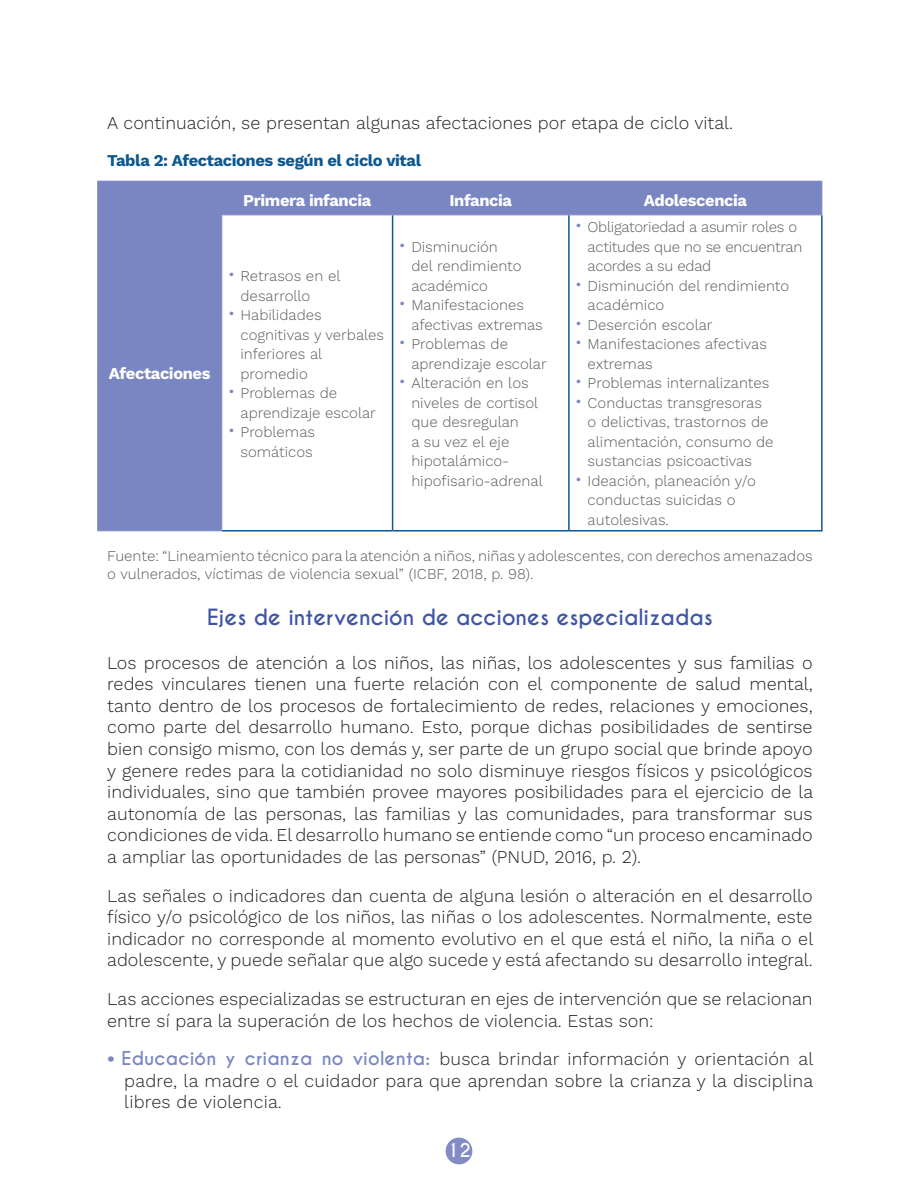
<style>
.page{position:relative;width:918px;height:1188px;background:#fff}
.page>*{position:absolute;margin:0;border:0;box-sizing:border-box;transform-origin:0 0}
.t1{font:700 21px "Caviar Dreams";color:#3f55a4}
.t2{font:300 18px/21.6px "Work Sans";color:#231f20;text-align:justify}
.t3{font:700 18px "Caviar Dreams";color:#fff}
.t4{font:700 16.5px "Work Sans";letter-spacing:-.025em;color:#fff}
.t5{font:700 16.5px "Work Sans";letter-spacing:-.025em;color:#0b5892}
.t6{font:300 15px/19.5px "Work Sans";color:#575b5c}
.t7{font:300 15px/19.5px "Work Sans";letter-spacing:-.02em;color:#575b5c}
.s1{font-family:"Caviar Dreams";font-weight:700;font-size:18px;color:#7986c2}
.s2{font-weight:700;color:#7986c2}
.s3{font-family:"Caviar Dreams";font-weight:700;color:#7986c2}
</style>
<div class="page">
<div style="left:446px;top:1138px;width:26px;height:26px;background:#828bc4;border-radius:50%"></div>
<div style="left:98px;top:182px;width:723px;height:348px;background:#7986c2"></div>
<svg style="left:222px;top:215px;width:599px;height:315px"></svg>
<hr style="left:221px;top:182px;width:1px;height:32px;background:#7986c2">
<hr style="left:392px;top:182px;width:1px;height:32px;background:#7986c2">
<hr style="left:569px;top:182px;width:1px;height:32px;background:#7986c2">
<hr style="left:221px;top:215px;width:1px;height:315px;background:#7986c2">
<hr style="left:392px;top:215px;width:1px;height:315px;background:#0b5892">
<hr style="left:568px;top:215px;width:2px;height:315px;background:#0b5892">
<hr style="left:821px;top:215px;width:2px;height:315px;background:#0b5892">
<hr style="left:222px;top:530px;width:171px;height:2px;background:#0b5892">
<hr style="left:393px;top:530px;width:176px;height:2px;background:#0b5892">
<hr style="left:569px;top:530px;width:254px;height:2px;background:#0b5892">
<hr style="left:97px;top:530px;width:125px;height:1px;background:#7986c2">
<hr style="left:97px;top:181px;width:125px;height:1px;background:#7986c2">
<hr style="left:97px;top:182px;width:1px;height:33px;background:#7986c2">
<hr style="left:222px;top:181px;width:171px;height:1px;background:#7986c2">
<hr style="left:393px;top:181px;width:176px;height:1px;background:#7986c2">
<hr style="left:569px;top:181px;width:253px;height:1px;background:#7986c2">
<hr style="left:821px;top:182px;width:1px;height:32px;background:#7986c2">
<hr style="left:97px;top:215px;width:1px;height:315px;background:#7986c2">
<hr style="left:221px;top:214px;width:172px;height:1px;background:#7986c2">
<hr style="left:393px;top:214px;width:176px;height:1px;background:#7986c2">
<hr style="left:569px;top:214px;width:253px;height:1px;background:#7986c2">
<p class="t2" style="left:107px;top:112px;width:627px">A continuación, se presentan algunas afectaciones por etapa de ciclo vital.</p>
<p class="t5" style="left:107px;top:148px;width:315px">Tabla 2: Afectaciones según el ciclo vital</p>
<p class="t4" style="left:243px;top:188px;width:130px">Primera infancia</p>
<p class="t4" style="left:450px;top:188px;width:64px">Infancia</p>
<p class="t4" style="left:644px;top:188px;width:105px">Adolescencia</p>
<p class="t7" style="left:588px;top:217px;width:216px;text-indent:-13px"><span class="s1">•</span> Obligatoriedad a asumir roles o actitudes que no se encuentran acordes a su edad</p>
<p class="t6" style="left:588px;top:275px;width:203px;text-indent:-13px"><span class="s1">•</span> Disminución del rendimiento académico</p>
<p class="t6" style="left:575px;top:314px;width:139px"><span class="s1">•</span> Deserción escolar</p>
<p class="t6" style="left:588px;top:334px;width:181px;text-indent:-13px"><span class="s1">•</span> Manifestaciones afectivas extremas</p>
<p class="t6" style="left:575px;top:373px;width:196px"><span class="s1">•</span> Problemas internalizantes</p>
<p class="t6" style="left:588px;top:392px;width:188px;text-indent:-13px"><span class="s1">•</span> Conductas transgresoras o delictivas, trastornos de alimentación, consumo de sustancias psicoactivas</p>
<p class="t6" style="left:588px;top:470px;width:170px;text-indent:-13px"><span class="s1">•</span> Ideación, planeación y/o conductas suicidas o autolesivas.</p>
<p class="t6" style="left:107px;top:546px;width:707px;line-height:18px">Fuente: “Lineamiento técnico para la atención a niños, niñas y adolescentes, con derechos amenazados o vulnerados, víctimas de violencia sexual” (ICBF, 2018, p. 98).</p>
<p class="t1" style="left:207px;top:605px;width:507px">Ejes de intervención de acciones especializadas</p>
<p class="t2" style="left:107px;top:651px;width:707px">Los procesos de atención a los niños, las niñas, los adolescentes y sus familias o redes vinculares tienen una fuerte relación con el componente de salud mental, tanto dentro de los procesos de fortalecimiento de redes, relaciones y emociones, como parte del desarrollo humano. Esto, porque dichas posibilidades de sentirse bien consigo mismo, con los demás y, ser parte de un grupo social que brinde apoyo y genere redes para la cotidianidad no solo disminuye riesgos físicos y psicológicos individuales, sino que también provee mayores posibilidades para el ejercicio de la autonomía de las personas, las familias y las comunidades, para transformar sus condiciones de vida. El desarrollo humano se entiende como “un proceso encaminado a ampliar las oportunidades de las personas” (PNUD, 2016, p. 2).</p>
<p class="t2" style="left:107px;top:884px;width:707px">Las señales o indicadores dan cuenta de alguna lesión o alteración en el desarrollo físico y/o psicológico de los niños, las niñas o los adolescentes. Normalmente, este indicador no corresponde al momento evolutivo en el que está el niño, la niña o el adolescente, y puede señalar que algo sucede y está afectando su desarrollo integral.</p>
<p class="t2" style="left:107px;top:987px;width:707px">Las acciones especializadas se estructuran en ejes de intervención que se relacionan entre sí para la superación de los hechos de violencia. Estas son:</p>
<p class="t2" style="left:124px;top:1048px;width:691px;text-indent:-17px"><span class="s2">•</span> <span class="s3">Educación y crianza no violenta:</span> busca brindar información y orientación al padre, la madre o el cuidador para que aprendan sobre la crianza y la disciplina libres de violencia.</p>
<p class="t6" style="left:411px;top:236px;width:112px;text-indent:-13px"><span class="s1">•</span> Disminución del rendimiento académico</p>
<p class="t6" style="left:411px;top:295px;width:133px;text-indent:-13px"><span class="s1">•</span> Manifestaciones afectivas extremas</p>
<p class="t6" style="left:411px;top:334px;width:137px;text-indent:-13px"><span class="s1">•</span> Problemas de aprendizaje escolar</p>
<p class="t6" style="left:411px;top:373px;width:133px;text-indent:-13px"><span class="s1">•</span> Alteración en los niveles de cortisol que desregulan<br>a su vez el eje hipotalámico&shy;hipofisario-adrenal</p>
<p class="t6" style="left:241px;top:266px;width:101px;text-indent:-13px"><span class="s1">•</span> Retrasos en el desarrollo</p>
<p class="t6" style="left:241px;top:305px;width:145px;text-indent:-13px"><span class="s1">•</span> Habilidades cognitivas y verbales inferiores al promedio</p>
<p class="t6" style="left:241px;top:383px;width:137px;text-indent:-13px"><span class="s1">•</span> Problemas de aprendizaje escolar</p>
<p class="t6" style="left:228px;top:422px;width:89px;text-align:right"><span class="s1">•</span> Problemas somáticos</p>
<p class="t4" style="left:109px;top:360px;width:103px">Afectaciones</p>
<p class="t3" style="left:447px;top:1139px;width:26px">12</p>
<p class="t3" style="left:448px;top:1149px;width:25px">10</p>
</div>
